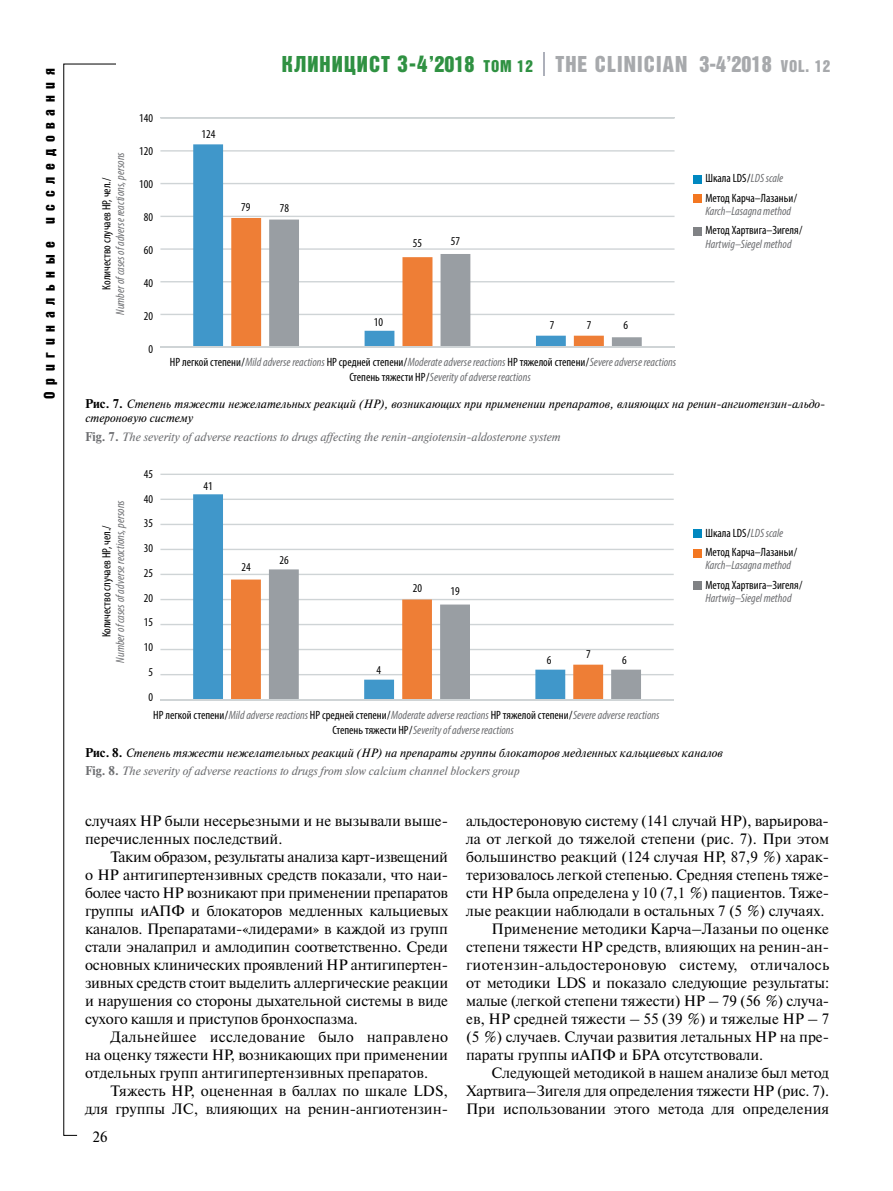
<style>
.page{position:relative;width:893px;height:1191px;background:#fff}
.page>*{position:absolute;margin:0;border:0;box-sizing:border-box;transform-origin:0 0}
.t1{font:22.2px "Bastion Kontrast Alt C";letter-spacing:.05em;color:#a7a9ac}
.t2{font:15px/18px "Newton C";color:#000;text-align:justify}
.t3{font:15px "Newton C";letter-spacing:.02em;color:#000}
.t4{font:15px "Bastion Kontrast Alt C";letter-spacing:.45em;color:#000}
.t5{font:italic condensed 12px/15px "Myriad Pro";color:#6d6e71}
.t6{font:italic 12px/14.4px "Newton C";color:#000}
.t7{font:condensed 12px/24.8px "Myriad Pro";color:#000}
.t8{font:italic 12px "Newton C";color:#6d6e71}
.s1{color:#2f9142}
.s2{font-size:23.1px;color:#2f9142}
.s3{font-size:16.5px;color:#2f9142}
.s4{font-size:16.5px}
.s5{font-style:italic;color:#6d6e71}
.s6{font-style:normal;color:#000}
.s7{font-weight:700;font-style:normal}
.s8{font-weight:700;font-style:normal;color:#6d6e71}
.s9{color:#6d6e71}
</style>
<div class="page">
<svg style="left:63px;top:64px;width:239px;height:1071px"></svg>
<div style="left:116px;top:51px;width:714px;height:21px;background:#fff"></div>
<svg style="left:544px;top:52px;width:1px;height:23px"></svg>
<hr style="left:160px;top:314px;width:514px;height:1px;background:#cfd4d6">
<hr style="left:160px;top:281px;width:514px;height:1px;background:#cfd4d6">
<hr style="left:160px;top:248px;width:514px;height:2px;background:#cfd4d6">
<hr style="left:160px;top:216px;width:514px;height:1px;background:#cfd4d6">
<hr style="left:160px;top:183px;width:514px;height:1px;background:#cfd4d6">
<hr style="left:160px;top:150px;width:514px;height:2px;background:#cfd4d6">
<hr style="left:160px;top:117px;width:514px;height:2px;background:#cfd4d6">
<svg style="left:193px;top:144px;width:373px;height:202px"></svg>
<svg style="left:231px;top:218px;width:335px;height:128px;fill:#ee7e36"></svg>
<svg style="left:269px;top:219px;width:373px;height:127px"></svg>
<hr style="left:160px;top:346px;width:514px;height:2px;background:#cfd4d6">
<hr style="left:160px;top:473px;width:514px;height:2px;background:#cfd4d6">
<hr style="left:160px;top:498px;width:514px;height:2px;background:#cfd4d6">
<hr style="left:160px;top:524px;width:514px;height:1px;background:#cfd4d6">
<hr style="left:160px;top:549px;width:514px;height:1px;background:#cfd4d6">
<hr style="left:160px;top:574px;width:514px;height:1px;background:#cfd4d6">
<hr style="left:160px;top:599px;width:514px;height:1px;background:#cfd4d6">
<hr style="left:160px;top:624px;width:514px;height:1px;background:#cfd4d6">
<hr style="left:160px;top:649px;width:514px;height:1px;background:#cfd4d6">
<hr style="left:160px;top:674px;width:514px;height:1px;background:#cfd4d6">
<svg style="left:193px;top:494px;width:372px;height:205px"></svg>
<svg style="left:231px;top:579px;width:38px;height:120px;fill:#ee7e36"></svg>
<svg style="left:269px;top:569px;width:372px;height:130px"></svg>
<hr style="left:160px;top:699px;width:514px;height:1px;background:#cfd4d6">
<div style="left:693px;top:175px;width:9px;height:9px;background:#0088c0"></div>
<div style="left:693px;top:194px;width:9px;height:9px;background:#f37721"></div>
<div style="left:693px;top:227px;width:9px;height:9px;background:#808285"></div>
<div style="left:693px;top:529px;width:9px;height:9px;background:#0088c0"></div>
<div style="left:693px;top:549px;width:9px;height:8px;background:#f37721"></div>
<div style="left:693px;top:581px;width:9px;height:9px;background:#808285"></div>
<p class="t4" style="left:42px;top:399px;width:332px;rotate:-90deg">Оригинальные исследования</p>
<p class="t5" style="left:113px;top:315px;width:164px;rotate:-90deg">Number of cases of adverse reactions, persons</p>
<p class="t7" style="left:94px;top:290px;width:114px;rotate:-90deg">Количество случаев НР, чел./</p>
<p class="t7" style="left:139px;top:105px;width:15px">140</p>
<p class="t7" style="left:139px;top:138px;width:15px">120</p>
<p class="t7" style="left:139px;top:171px;width:15px">100</p>
<p class="t7" style="left:144px;top:204px;width:11px">80</p>
<p class="t7" style="left:144px;top:237px;width:11px">60</p>
<p class="t7" style="left:144px;top:270px;width:11px">40</p>
<p class="t7" style="left:144px;top:303px;width:11px">20</p>
<p class="t7" style="left:148px;top:336px;width:6px">0</p>
<p class="t7" style="left:202px;top:122px;width:15px">124</p>
<h1 class="t1" style="left:282px;top:52px;width:550px"><span class="s1">КЛИНИЦИСТ</span> <span class="s2">3-4</span><span class="s1">’2018</span> <span class="s3">ТОМ 12</span> THE CLINICIAN 3-4’2018 <span class="s4">VOL. 12</span></h1>
<p class="t7" style="left:241px;top:194px;width:11px">79</p>
<p class="t7" style="left:280px;top:196px;width:11px">78</p>
<p class="t7" style="left:413px;top:230px;width:11px">55</p>
<p class="t7" style="left:451px;top:228px;width:11px">57</p>
<p class="t7" style="left:705px;top:168px;width:93px;line-height:19.2px">Шкала LDS/<span class="s5">LDS scale<br></span>Метод Карча–Лазаньи/</p>
<p class="t5" style="left:705px;top:203px;width:87px">Karch–Lasagna method</p>
<p class="t7" style="left:705px;top:218px;width:99px">Метод Хартвига–Зигеля/</p>
<p class="t5" style="left:705px;top:236px;width:88px">Hartwig–Siegel method</p>
<p class="t7" style="left:374px;top:309px;width:11px">10</p>
<p class="t7" style="left:550px;top:312px;width:6px">7</p>
<p class="t7" style="left:587px;top:312px;width:6px">7</p>
<p class="t7" style="left:624px;top:312px;width:6px">6</p>
<p class="t5" style="left:349px;top:354px;width:328px;text-indent:-179px"><span class="s6">НР легкой степени/</span>Mild adverse reactions <span class="s6">НР средней степени/</span>Moderate adverse reactions <span class="s6">НР тяжелой степени/</span>Severe adverse reactions<br><span class="s6">Степень тяжести НР/</span>Severity of adverse reactions</p>
<p class="t6" style="left:85px;top:396px;width:741px"><span class="s7">Рис. 7.</span> Степень тяжести нежелательных реакций (НР), возникающих при применении препаратов, влияющих на ренин-ангиотензин-альдо&shy;стероновую систему</p>
<p class="t8" style="left:85px;top:430px;width:477px"><span class="s7">Fig. 7.</span> The severity of adverse reactions to drugs affecting the renin-angiotensin-aldosterone system</p>
<p class="t5" style="left:113px;top:662px;width:164px;rotate:-90deg">Number of cases of adverse reactions, persons</p>
<p class="t7" style="left:94px;top:637px;width:114px;rotate:-90deg">Количество случаев НР, чел./</p>
<p class="t7" style="left:144px;top:461px;width:11px;text-align:center">45<br>40<br>35<br>30<br>25<br>20<br>15<br>10<br>5<br>0</p>
<p class="t7" style="left:203px;top:473px;width:11px">41</p>
<p class="t7" style="left:241px;top:554px;width:11px">24</p>
<p class="t7" style="left:279px;top:547px;width:11px">26</p>
<p class="t7" style="left:376px;top:657px;width:6px">4</p>
<p class="t7" style="left:413px;top:575px;width:11px">20</p>
<p class="t7" style="left:451px;top:578px;width:11px">19</p>
<p class="t7" style="left:547px;top:647px;width:6px">6</p>
<p class="t7" style="left:586px;top:642px;width:6px">7</p>
<p class="t7" style="left:622px;top:647px;width:6px">6</p>
<p class="t5" style="left:333px;top:707px;width:328px;text-indent:-179px"><span class="s6">НР легкой степени/</span>Mild adverse reactions <span class="s6">НР средней степени/</span>Moderate adverse reactions <span class="s6">НР тяжелой степени/</span>Severe adverse reactions<br><span class="s6">Степень тяжести НР/</span>Severity of adverse reactions</p>
<p class="t7" style="left:705px;top:523px;width:93px;line-height:19.2px">Шкала LDS/<span class="s5">LDS scale<br></span>Метод Карча–Лазаньи/</p>
<p class="t5" style="left:705px;top:558px;width:87px">Karch–Lasagna method</p>
<p class="t7" style="left:705px;top:572px;width:99px">Метод Хартвига–Зигеля/</p>
<p class="t5" style="left:705px;top:590px;width:88px">Hartwig–Siegel method</p>
<p class="t6" style="left:85px;top:743px;width:639px;line-height:18.6px"><span class="s7">Рис. 8.</span> Степень тяжести нежелательных реакций (НР) на препараты группы блокаторов медленных кальциевых каналов<br><span class="s8">Fig. 8.</span> <span class="s9">The severity of adverse reactions to drugs from slow calcium channel blockers group</span></p>
<p class="t2" style="left:85px;top:812px;width:365px">случаях НР были несерьезными и не вызывали выше‑ перечисленных последствий.</p>
<p class="t2" style="left:85px;top:848px;width:365px;text-indent:26px">Таким образом, результаты анализа карт-извещений о НР антигипертензивных средств показали, что наи‑ более часто НР возникают при применении препаратов группы иАПФ и блокаторов медленных кальциевых каналов. Препаратами-«лидерами» в каждой из групп стали эналаприл и амлодипин соответственно. Среди основных клинических проявлений НР антигипертен‑ зивных средств стоит выделить аллергические реакции и нарушения со стороны дыхательной системы в виде сухого кашля и приступов бронхоспазма.</p>
<p class="t2" style="left:85px;top:1028px;width:365px;text-indent:26px">Дальнейшее исследование было направлено на оценку тяжести НР, возникающих при применении отдельных групп антигипертензивных препаратов.</p>
<p class="t2" style="left:85px;top:1082px;width:365px;text-align:right">Тяжесть НР, оцененная в баллах по шкале LDS, для группы ЛС, влияющих на ренин-ангиотензин-</p>
<p class="t2" style="left:93px;top:1127px;width:17px">26</p>
<p class="t2" style="left:466px;top:812px;width:364px">альдостероновую систему (141 случай НР), варьирова‑</p>
<p class="t2" style="left:466px;top:830px;width:365px">ла от легкой до тяжелой степени (рис. 7). При этом</p>
<p class="t2" style="left:466px;top:848px;width:365px">большинство реакций (124 случая НР, 87,9 %) харак‑</p>
<p class="t2" style="left:466px;top:866px;width:365px">теризовалось легкой степенью. Средняя степень тяже‑</p>
<p class="t2" style="left:466px;top:884px;width:365px">сти НР была определена у 10 (7,1 %) пациентов. Тяже‑</p>
<p class="t2" style="left:466px;top:902px;width:360px">лые реакции наблюдали в остальных 7 (5 %) случаях.</p>
<p class="t2" style="left:492px;top:920px;width:339px">Применение методики Карча–Лазаньи по оценке</p>
<p class="t2" style="left:466px;top:938px;width:365px">степени тяжести НР средств, влияющих на ренин-ан‑</p>
<p class="t3" style="left:466px;top:957px;width:365px">гиотензин-альдостероновую систему, отличалось</p>
<p class="t2" style="left:466px;top:974px;width:365px">от методики LDS и показало следующие результаты:</p>
<p class="t2" style="left:466px;top:992px;width:365px">малые (легкой степени тяжести) НР – 79 (56 %) случа‑</p>
<p class="t2" style="left:466px;top:1010px;width:365px">ев, НР средней тяжести – 55 (39 %) и тяжелые НР – 7</p>
<p class="t2" style="left:466px;top:1028px;width:365px">(5 %) случаев. Случаи развития летальных НР на пре‑</p>
<p class="t2" style="left:466px;top:1046px;width:299px">параты группы иАПФ и БРА отсутствовали.</p>
<p class="t2" style="left:492px;top:1064px;width:339px">Следующей методикой в нашем анализе был метод</p>
<p class="t2" style="left:466px;top:1082px;width:365px">Хартвига–Зигеля для определения тяжести НР (рис. 7).</p>
<p class="t2" style="left:466px;top:1100px;width:365px">При использовании этого метода для определения</p>
</div>
